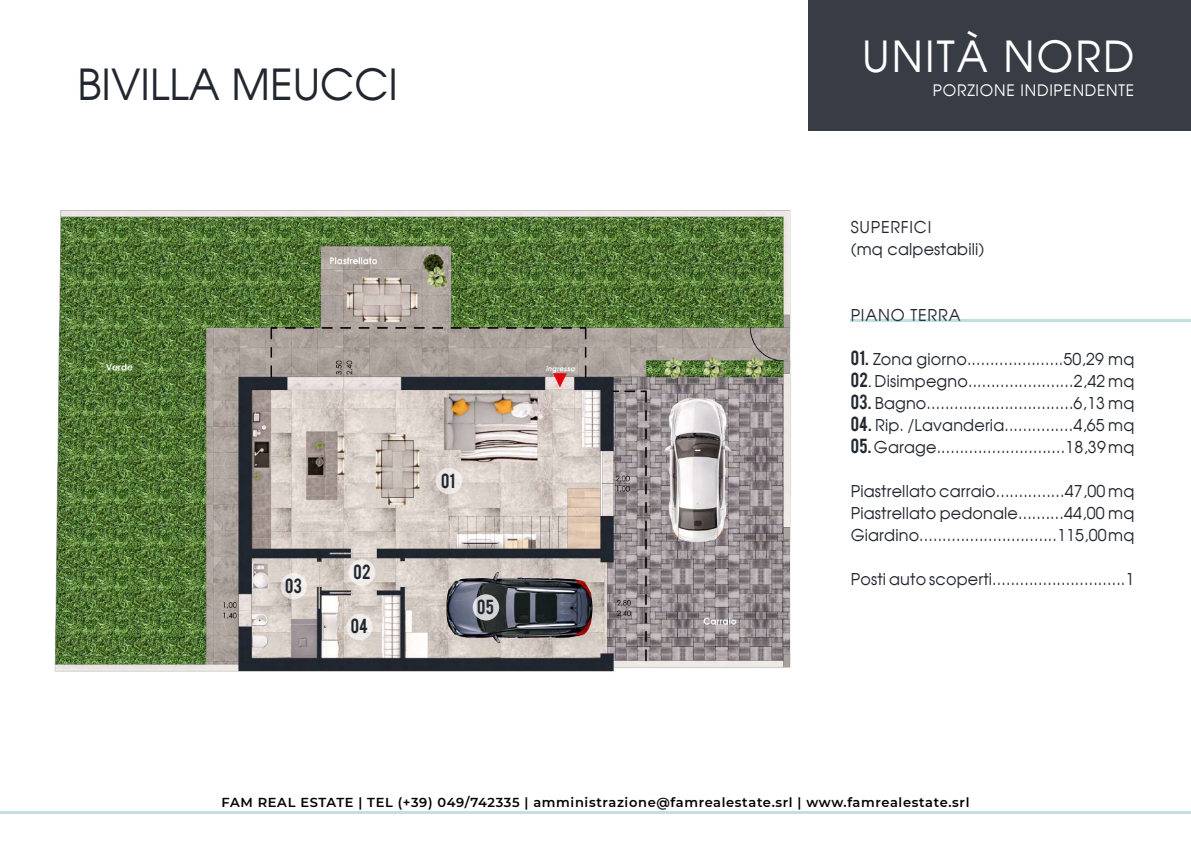
<style>
.page{position:relative;width:1191px;height:842px;background:#fff}
.page>*{position:absolute;margin:0;border:0;box-sizing:border-box;transform-origin:0 0}
.t1{font:42px "Trendex S Si";color:#22272f}
.t2{font:42px "Trendex S Si";letter-spacing:.05em;color:#fff}
.t3{font:16px/22px "Trendex S Si";letter-spacing:.01em;color:#222830}
.t4{font:16px "Trendex S Si";letter-spacing:.05em;color:#222830}
.t5{font:16px "Bebas";letter-spacing:.015em;color:#20262f}
.t6{font:15.5px "Trendex S Si";letter-spacing:.05em;color:#fff}
.t7{font:600 13px "Montserrat";letter-spacing:.05em;color:#020203}
.s1{font-family:"Bebas"}
.s2{font-family:"Comfortaa"}
</style>
<div class="page">
<img style="left:54px;top:210px;width:737px;height:462px">
<div style="left:808px;top:0;width:383px;height:130px;background:#383d45"></div>
<hr style="left:0;top:811px;width:1191px;height:3px;background:#008982">
<hr style="left:850px;top:319px;width:341px;height:3px;background:#008982">
<svg style="left:553px;top:373px;width:14px;height:14px"></svg>
<div style="left:436px;top:468px;width:26px;height:26px;background:#ede9e6;border-radius:50%"></div>
<div style="left:349px;top:559px;width:26px;height:27px;background:#f0edea;border-radius:50%"></div>
<div style="left:346px;top:614px;width:27px;height:26px;background:#f0ecea;border-radius:50%"></div>
<svg style="left:280px;top:573px;width:27px;height:26px"></svg>
<svg style="left:473px;top:594px;width:26px;height:26px"></svg>
<h1 class="t1" style="left:77px;top:58px;width:322px">BIVILLA MEUCCI</h1>
<p class="t5" style="left:285px;top:574px;width:18px">03</p>
<p class="t5" style="left:353px;top:560px;width:18px">02</p>
<p class="t5" style="left:351px;top:615px;width:19px">04</p>
<p class="t5" style="left:441px;top:469px;width:15px">01</p>
<p class="t5" style="left:477px;top:596px;width:18px">05</p>
<h1 class="t2" style="left:862px;top:30px;width:273px">UNITÀ NORD</h1>
<p class="t6" style="left:933px;top:81px;width:203px">PORZIONE INDIPENDENTE</p>
<p class="t3" style="left:850px;top:216px;width:135px">SUPERFICI<br>(mq calpestabili)</p>
<p class="t4" style="left:850px;top:305px;width:111px">PIANO TERRA</p>
<p class="t3" style="left:850px;top:348px;width:285px"><span class="s1">01.</span> Zona giorno.....................50,29 mq</p>
<p class="t3" style="left:850px;top:370px;width:285px"><span class="s1">02</span><span class="s2">.</span> Disimpegno.......................2,42 mq</p>
<p class="t3" style="left:850px;top:392px;width:285px"><span class="s1">03.</span> Bagno................................6,13 mq</p>
<p class="t3" style="left:850px;top:414px;width:285px"><span class="s1">04.</span> Rip. /Lavanderia...............4,65 mq</p>
<p class="t3" style="left:850px;top:436px;width:285px"><span class="s1">05.</span> Garage............................18,39 mq</p>
<p class="t3" style="left:850px;top:480px;width:285px;text-align:justify">Piastrellato carraio...............47,00 mq Piastrellato pedonale..........44,00 mq Giardino..............................115,00 mq</p>
<p class="t3" style="left:850px;top:568px;width:285px">Posti auto scoperti.............................1</p>
<p class="t7" style="left:221px;top:793px;width:749px">FAM REAL ESTATE | TEL (+39) 049/742335 | amministrazione@famrealestate.srl | www.famrealestate.srl</p>
</div>
